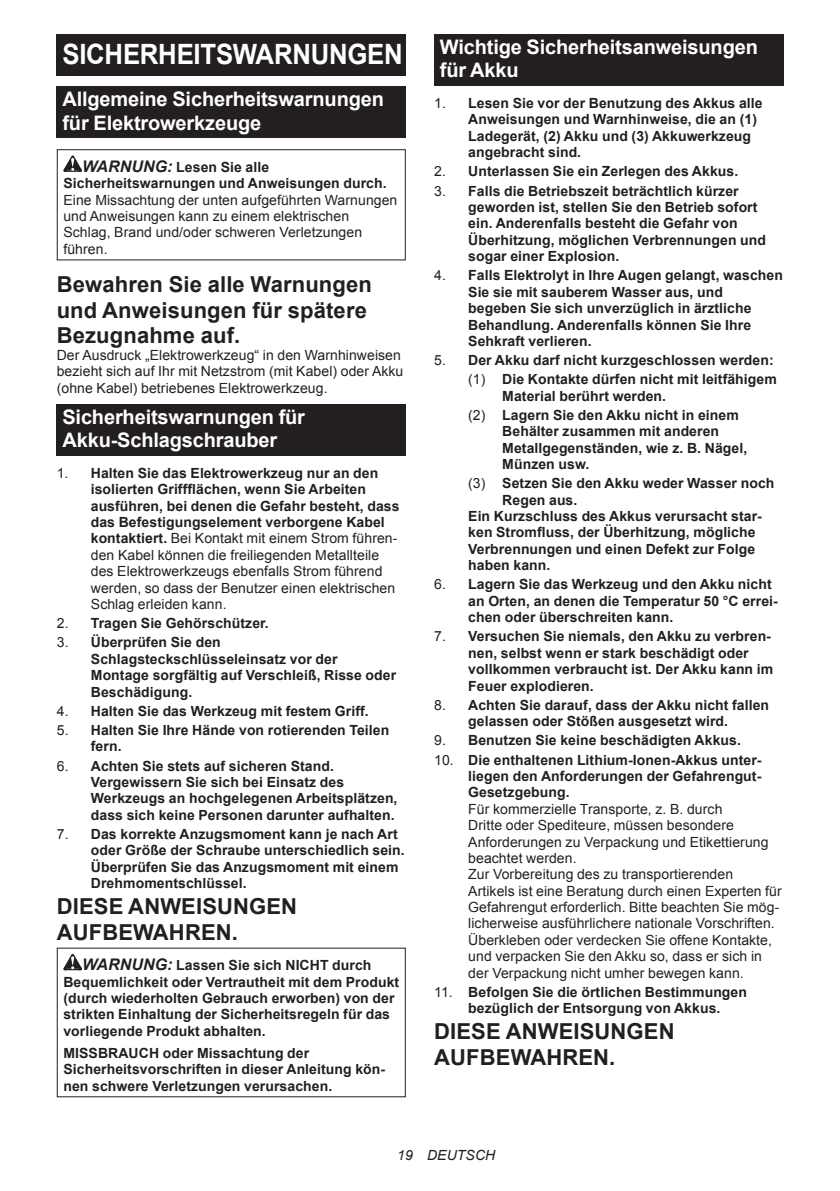
<style>
.page{position:relative;width:840px;height:1191px;background:#fff}
.page>*{position:absolute;margin:0;border:0;box-sizing:border-box;transform-origin:0 0}
.t1{font:700 28px "Arial";letter-spacing:-.01em;color:#fff;scale:.92 1}
.t2{font:700 22px/25.8px "Arial";letter-spacing:.005em;color:#231f20}
.t3{font:700 20px/23.4px "Arial";letter-spacing:-.01em;color:#fff}
.t4{font:700 14px/16.4px "Arial";letter-spacing:.005em;color:#231f20}
.t5{font:14px/16.4px "Arial";letter-spacing:.005em;color:#231f20}
.t6{font:italic 14px "Arial";letter-spacing:.005em;color:#231f20}
.s1{font-style:italic;font-size:16px}
.s2{font-weight:700}
.s3{font-weight:400}
</style>
<div class="page">
<div style="left:57px;top:34px;width:348px;height:41px;background:#231f20"></div>
<div style="left:57px;top:86px;width:348px;height:52px;background:#231f20"></div>
<svg style="left:63px;top:155px;width:19px;height:17px"></svg>
<div style="left:57px;top:149px;width:348px;height:111px;border:1px solid #231f20"></div>
<div style="left:57px;top:404px;width:348px;height:52px;background:#231f20"></div>
<svg style="left:63px;top:954px;width:19px;height:16px"></svg>
<div style="left:434px;top:34px;width:348px;height:52px;background:#231f20"></div>
<h1 class="t1" style="left:62px;top:35px;width:371px">SICHERHEITSWARNUNGEN</h1>
<h3 class="t3" style="left:62px;top:88px;width:323px">Allgemeine Sicherheitswarnungen für Elektrowerkzeuge</h3>
<p class="t4" style="left:63px;top:159px;width:324px;text-indent:19px"><span class="s1">WARNUNG:</span> Lesen Sie alle<br>Sicherheitswarnungen und Anweisungen durch.</p>
<p class="t5" style="left:63px;top:192px;width:335px">Eine Missachtung der unten aufgeführten Warnungen und Anweisungen kann zu einem elektrischen Schlag, Brand und/oder schweren Verletzungen führen.</p>
<h2 class="t2" style="left:57px;top:272px;width:316px">Bewahren Sie alle Warnungen und Anweisungen für spätere<br>Bezugnahme auf.</h2>
<p class="t5" style="left:57px;top:347px;width:348px">Der Ausdruck „Elektrowerkzeug“ in den Warnhinweisen bezieht sich auf Ihr mit Netzstrom (mit Kabel) oder Akku (ohne Kabel) betriebenes Elektrowerkzeug.</p>
<h3 class="t3" style="left:62px;top:406px;width:244px">Sicherheitswarnungen für<br>Akku-Schlagschrauber</h3>
<p class="t5" style="left:91px;top:465px;width:310px;text-indent:-34px">1. <span class="s2">Halten Sie das Elektrowerkzeug nur an den isolierten Griffflächen, wenn Sie Arbeiten ausführen, bei denen die Gefahr besteht, dass das Befestigungselement verborgene Kabel kontaktiert.</span> Bei Kontakt mit einem Strom führen&shy;den Kabel können die freiliegenden Metallteile des Elektrowerkzeugs ebenfalls Strom führend werden, so dass der Benutzer einen elektrischen Schlag erleiden kann.</p>
<p class="t4" style="left:57px;top:615px;width:213px"><span class="s3">2.</span> Tragen Sie Gehörschützer.</p>
<p class="t4" style="left:91px;top:634px;width:306px;text-indent:-34px"><span class="s3">3.</span> Überprüfen Sie den<br>Schlagsteckschlüsseleinsatz vor der<br>Montage sorgfältig auf Verschleiß, Risse oder<br>Beschädigung.</p>
<p class="t4" style="left:57px;top:703px;width:313px"><span class="s3">4.</span> Halten Sie das Werkzeug mit festem Griff.</p>
<p class="t4" style="left:91px;top:722px;width:300px;text-indent:-34px"><span class="s3">5.</span> Halten Sie Ihre Hände von rotierenden Teilen fern.</p>
<p class="t4" style="left:91px;top:758px;width:308px;text-indent:-34px"><span class="s3">6.</span> Achten Sie stets auf sicheren Stand.<br>Vergewissern Sie sich bei Einsatz des Werkzeugs an hochgelegenen Arbeitsplätzen, dass sich keine Personen darunter aufhalten.</p>
<p class="t4" style="left:91px;top:826px;width:315px;text-indent:-34px"><span class="s3">7.</span> Das korrekte Anzugsmoment kann je nach Art oder Größe der Schraube unterschiedlich sein.<br>Überprüfen Sie das Anzugsmoment mit einem Drehmomentschlüssel.</p>
<h2 class="t2" style="left:57px;top:894px;width:242px">DIESE ANWEISUNGEN<br>AUFBEWAHREN.</h2>
<p class="t4" style="left:63px;top:957px;width:337px;text-indent:19px"><span class="s1">WARNUNG:</span> Lassen Sie sich NICHT durch Bequemlichkeit oder Vertrautheit mit dem Produkt (durch wiederholten Gebrauch erworben) von der strikten Einhaltung der Sicherheitsregeln für das vorliegende Produkt abhalten.</p>
<p class="t4" style="left:63px;top:1045px;width:323px">MISSBRAUCH oder Missachtung der<br>Sicherheitsvorschriften in dieser Anleitung kön&shy;nen schwere Verletzungen verursachen.</p>
<h3 class="t3" style="left:439px;top:36px;width:319px">Wichtige Sicherheitsanweisungen für Akku</h3>
<p class="t4" style="left:468px;top:95px;width:296px;text-indent:-34px"><span class="s3">1.</span> Lesen Sie vor der Benutzung des Akkus alle Anweisungen und Warnhinweise, die an (1)<br>Ladegerät, (2) Akku und (3) Akkuwerkzeug angebracht sind.</p>
<p class="t4" style="left:434px;top:164px;width:305px"><span class="s3">2.</span> Unterlassen Sie ein Zerlegen des Akkus.</p>
<p class="t4" style="left:468px;top:183px;width:299px;text-indent:-34px"><span class="s3">3.</span> Falls die Betriebszeit beträchtlich kürzer geworden ist, stellen Sie den Betrieb sofort ein. Anderenfalls besteht die Gefahr von Überhitzung, möglichen Verbrennungen und sogar einer Explosion.</p>
<p class="t4" style="left:468px;top:268px;width:316px;text-indent:-34px"><span class="s3">4.</span> Falls Elektrolyt in Ihre Augen gelangt, waschen Sie sie mit sauberem Wasser aus, und begeben Sie sich unverzüglich in ärztliche Behandlung. Anderenfalls können Sie Ihre Sehkraft verlieren.</p>
<p class="t4" style="left:434px;top:351px;width:344px;line-height:19.2px;text-align:right"><span class="s3">5.</span> Der Akku darf nicht kurzgeschlossen werden: <span class="s3">(1)</span> Die Kontakte dürfen nicht mit leitfähigem</p>
<p class="t4" style="left:468px;top:386px;width:272px;line-height:19.2px;text-indent:34px">Material berührt werden.<br><span class="s3">(2)</span> Lagern Sie den Akku nicht in einem</p>
<p class="t4" style="left:502px;top:423px;width:246px">Behälter zusammen mit anderen<br>Metallgegenständen, wie z. B. Nägel,<br>Münzen usw.</p>
<p class="t4" style="left:468px;top:475px;width:307px"><span class="s3">(3)</span> Setzen Sie den Akku weder Wasser noch</p>
<p class="t4" style="left:502px;top:492px;width:77px">Regen aus.</p>
<p class="t4" style="left:468px;top:508px;width:295px">Ein Kurzschluss des Akkus verursacht star-</p>
<p class="t4" style="left:468px;top:525px;width:289px">ken Stromfluss, der Überhitzung, mögliche</p>
<p class="t4" style="left:468px;top:541px;width:288px">Verbrennungen und einen Defekt zur Folge</p>
<p class="t4" style="left:468px;top:557px;width:84px">haben kann.</p>
<p class="t4" style="left:468px;top:577px;width:311px;text-indent:-34px"><span class="s3">6.</span> Lagern Sie das Werkzeug und den Akku nicht an Orten, an denen die Temperatur 50 °C errei&shy;chen oder überschreiten kann.</p>
<p class="t4" style="left:468px;top:629px;width:306px;text-indent:-34px"><span class="s3">7.</span> Versuchen Sie niemals, den Akku zu verbren&shy;nen, selbst wenn er stark beschädigt oder vollkommen verbraucht ist. Der Akku kann im Feuer explodieren.</p>
<p class="t4" style="left:434px;top:697px;width:336px;text-align:center"><span class="s3">8.</span> Achten Sie darauf, dass der Akku nicht fallen gelassen oder Stößen ausgesetzt wird.</p>
<p class="t4" style="left:434px;top:732px;width:308px"><span class="s3">9.</span> Benutzen Sie keine beschädigten Akkus.</p>
<p class="t4" style="left:468px;top:752px;width:295px;text-align:justify;text-indent:-34px"><span class="s3">10.</span> Die enthaltenen Lithium-Ionen-Akkus unter&shy;liegen den Anforderungen der Gefahrengut-Gesetzgebung.</p>
<p class="t5" style="left:468px;top:801px;width:315px">Für kommerzielle Transporte, z. B. durch<br>Dritte oder Spediteure, müssen besondere Anforderungen zu Verpackung und Etikettierung beachtet werden.<br>Zur Vorbereitung des zu transportierenden Artikels ist eine Beratung durch einen Experten für Gefahrengut erforderlich. Bitte beachten Sie mög&shy;licherweise ausführlichere nationale Vorschriften.<br>Überkleben oder verdecken Sie offene Kontakte, und verpacken Sie den Akku so, dass er sich in der Verpackung nicht umher bewegen kann.</p>
<p class="t4" style="left:434px;top:984px;width:314px;text-align:center"><span class="s3">11.</span> Befolgen Sie die örtlichen Bestimmungen bezüglich der Entsorgung von Akkus.</p>
<h2 class="t2" style="left:434px;top:1019px;width:242px">DIESE ANWEISUNGEN<br>AUFBEWAHREN.</h2>
<p class="t6" style="left:397px;top:1146px;width:99px">19 DEUTSCH</p>
</div>
